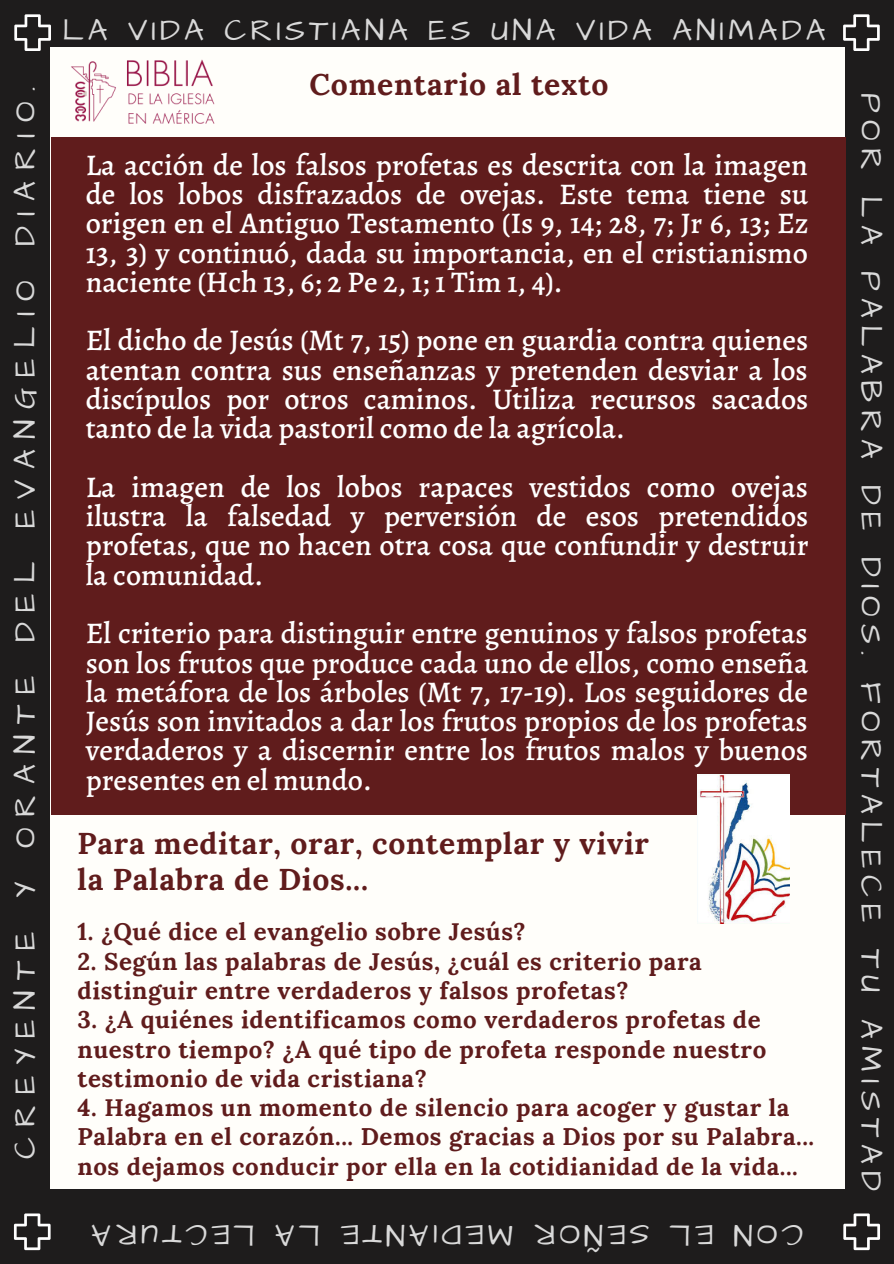
<style>
.page{position:relative;width:894px;height:1264px;background:#fff}
.page>*{position:absolute;margin:0;border:0;box-sizing:border-box;transform-origin:0 0}
.t1{font:30.9px "Architects Daughter";letter-spacing:.23em;color:#d9d9d9}
.t2{font:30.9px "Architects Daughter";letter-spacing:.345em;color:#d9d9d9}
.t3{font:30.9px "Architects Daughter";letter-spacing:.13em;color:#d9d9d9}
.t4{font:30.9px "Architects Daughter";letter-spacing:.125em;color:#d9d9d9}
.t5{font:500 30px/29.2px "Alegreya";color:#fff;text-align:justify}
.t6{font:700 30px "Lora";letter-spacing:.025em;color:#601c1c}
.t7{font:700 24px/29.2px "Lora";letter-spacing:.025em;color:#601c1c}
</style>
<div class="page">
<div style="left:0;top:0;width:893px;height:1263px;background:#1e1c1c"></div>
<div style="left:51px;top:47px;width:794px;height:1141px;background:#fffefa"></div>
<svg style="left:843px;top:14px;width:36px;height:37px"></svg>
<svg style="left:843px;top:1213px;width:36px;height:37px"></svg>
<svg style="left:14px;top:1213px;width:37px;height:37px"></svg>
<svg style="left:14px;top:14px;width:37px;height:37px"></svg>
<div style="left:51px;top:137px;width:794px;height:678px;background:#601c1c"></div>
<img style="left:697px;top:774px;width:92px;height:149px">
<img style="left:71px;top:59px;width:144px;height:65px">
<p class="t2" style="left:4px;top:1159px;width:1074px;rotate:-90deg">CREYENTE Y ORANTE DEL EVANGELIO DIARIO.</p>
<p class="t3" style="left:62px;top:10px;width:764px">LA VIDA CRISTIANA ES UNA VIDA ANIMADA</p>
<p class="t6" style="left:309px;top:65px;width:300px">Comentario al texto</p>
<p class="t5" style="left:86px;top:150px;width:724px">La acción de los falsos profetas es descrita con la imagen de los lobos disfrazados de ovejas. Este tema tiene su origen en el Antiguo Testamento (Is 9, 14; 28, 7; Jr 6, 13; Ez 13, 3) y continuó, dada su importancia, en el cristianismo naciente (Hch 13, 6; 2 Pe 2, 1; 1 Tim 1, 4).</p>
<p class="t5" style="left:86px;top:326px;width:724px">El dicho de Jesús (Mt 7, 15) pone en guardia contra quienes atentan contra sus enseñanzas y pretenden desviar a los discípulos por otros caminos. Utiliza recursos sacados tanto de la vida pastoril como de la agrícola.</p>
<p class="t5" style="left:86px;top:472px;width:724px">La imagen de los lobos rapaces vestidos como ovejas ilustra la falsedad y perversión de esos pretendidos profetas, que no hacen otra cosa que confundir y destruir la comunidad.</p>
<p class="t5" style="left:86px;top:618px;width:724px">El criterio para distinguir entre genuinos y falsos profetas son los frutos que produce cada uno de ellos, como enseña la metáfora de los árboles (Mt 7, 17-19). Los seguidores de Jesús son invitados a dar los frutos propios de los profetas verdaderos y a discernir entre los frutos malos y buenos presentes en el mundo.</p>
<p class="t6" style="left:77px;top:823px;width:572px">Para meditar, orar, contemplar y vivir</p>
<p class="t6" style="left:77px;top:859px;width:292px">la Palabra de Dios...</p>
<p class="t7" style="left:77px;top:917px;width:449px">1. ¿Qué dice el evangelio sobre Jesús?</p>
<p class="t7" style="left:77px;top:946px;width:625px">2. Según las palabras de Jesús, ¿cuál es criterio para distinguir entre verdaderos y falsos profetas?</p>
<p class="t7" style="left:77px;top:1004px;width:690px">3. ¿A quiénes identificamos como verdaderos profetas de nuestro tiempo? ¿A qué tipo de profeta responde nuestro testimonio de vida cristiana?</p>
<p class="t7" style="left:77px;top:1092px;width:738px">4. Hagamos un momento de silencio para acoger y gustar la<br>Palabra en el corazón... Demos gracias a Dios por su Palabra... nos dejamos conducir por ella en la cotidianidad de la vida...</p>
<p class="t4" style="left:255px;top:1255px;width:165px;rotate:-180deg">LECTURA</p>
<p class="t1" style="left:320px;top:1255px;width:47px;rotate:-180deg">LA</p>
<p class="t1" style="left:513px;top:1255px;width:174px;rotate:-180deg">MED AI NTE</p>
<p class="t1" style="left:649px;top:1255px;width:117px;rotate:-180deg">SEÑOR</p>
<p class="t1" style="left:713px;top:1255px;width:45px;rotate:-180deg">EL</p>
<p class="t1" style="left:802px;top:1255px;width:71px;rotate:-180deg">CON</p>
<p class="t1" style="left:891px;top:93px;width:1099px;rotate:90deg">POR LA PALABRA DE DIOS. FORTALECE TU AMISTAD</p>
</div>
